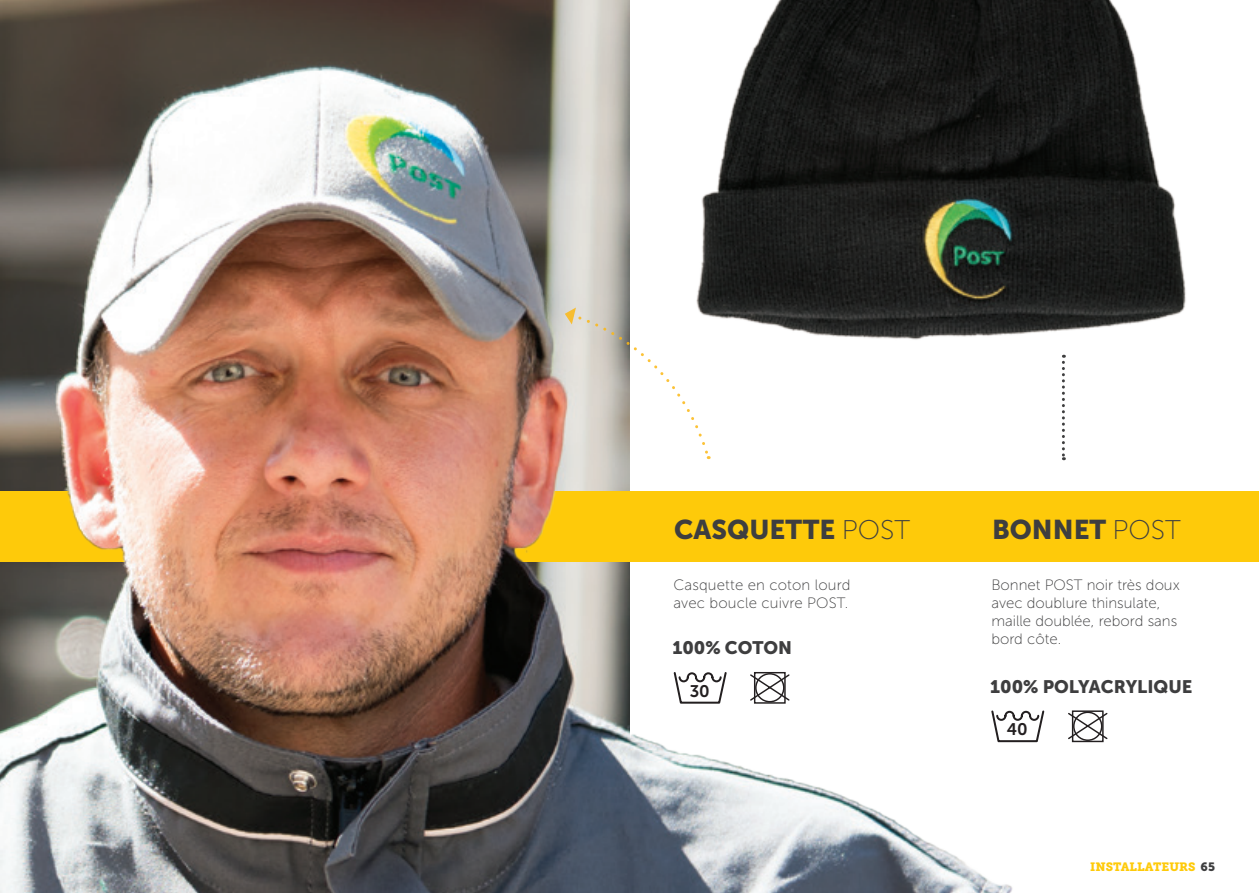
<style>
.page{position:relative;width:1259px;height:893px;background:#fff}
.page>*{position:absolute;margin:0;border:0;box-sizing:border-box;transform-origin:0 0}
.t1{font:27px "Museo Sans 900";color:#3e3e3f}
.t2{font:18px "Museo Sans 900";color:#3e3e3f}
.t3{font:16.8px "Museo Sans 700";color:#231f20}
.t4{font:15px/18px "Museo Sans 100";color:#3e3e3f}
.t5{font:12px "Museo Slab 900";color:#feca0a}
.s1{font-family:"Museo Sans 100"}
.s2{font-family:"Museo Sans 900";color:#3e3e3f}
</style>
<div class="page">
<div style="left:0;top:492px;width:1259px;height:70px;background:#feca0a"></div>
<img style="left:0;top:0;width:1206px;height:893px">
<svg style="left:990px;top:709px;width:55px;height:34px"></svg>
<p class="t1" style="left:674px;top:514px;width:237px">CASQUETTE <span class="s1">POST</span></p>
<p class="t1" style="left:992px;top:514px;width:190px">BONNET <span class="s1">POST</span></p>
<p class="t4" style="left:673px;top:576px;width:179px">Casquette en coton lourd avec boucle cuivre POST.</p>
<p class="t2" style="left:672px;top:638px;width:121px">100% COTON</p>
<p class="t3" style="left:689px;top:682px;width:22px">30</p>
<p class="t4" style="left:991px;top:576px;width:190px">Bonnet POST noir très doux avec doublure thinsulate, maille doublée, rebord sans bord côte.</p>
<p class="t2" style="left:990px;top:676px;width:204px">100% POLYACRYLIQUE</p>
<p class="t3" style="left:1007px;top:720px;width:22px">40</p>
<p class="t5" style="left:1090px;top:860px;width:127px">INSTALLATEURS <span class="s2">65</span></p>
</div>
